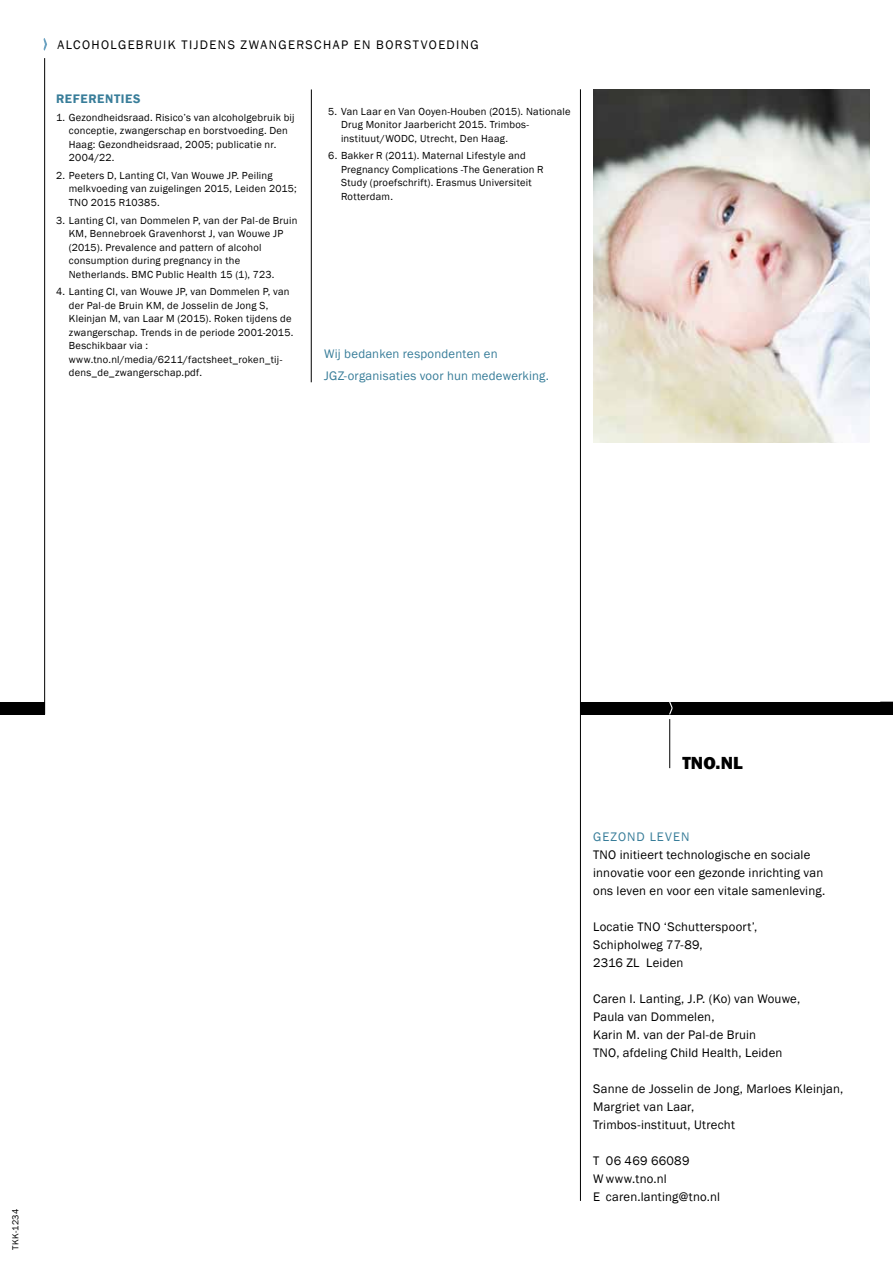
<style>
.page{position:relative;width:893px;height:1263px;background:#fff}
.page>*{position:absolute;margin:0;border:0;box-sizing:border-box;transform-origin:0 0}
.t1{font:800 18px "Franklin Gothic";color:#000}
.t2{font:12.75px/18px "Franklin Gothic";letter-spacing:.02em;color:#000}
.t3{font:12.75px/22.2px "Franklin Gothic";letter-spacing:.015em;color:#387d99}
.t4{font:12.75px "Franklin Gothic";letter-spacing:.11em;color:#000}
.t5{font:12.75px "Franklin Gothic";letter-spacing:.08em;color:#387d99}
.t6{font:600 12.75px "Franklin Gothic";letter-spacing:.05em;color:#387d99}
.t7{font:10.5px/13.5px "Franklin Gothic";letter-spacing:.025em;color:#000}
.t8{font:9px "Franklin Gothic";letter-spacing:.05em;color:#000}
</style>
<div class="page">
<hr style="left:44px;top:58px;width:1px;height:656px;background:#000">
<div style="left:0;top:702px;width:45px;height:12px;background:#000"></div>
<hr style="left:580px;top:89px;width:1px;height:1112px;background:#000">
<div style="left:580px;top:702px;width:313px;height:12px;background:#000"></div>
<svg style="left:669px;top:702px;width:4px;height:12px"></svg>
<hr style="left:669px;top:719px;width:1px;height:49px;background:#000">
<hr style="left:311px;top:89px;width:1px;height:293px;background:#000">
<img style="left:593px;top:89px;width:277px;height:353px">
<svg style="left:43px;top:38px;width:4px;height:13px"></svg>
<p class="t4" style="left:57px;top:37px;width:423px">ALCOHOLGEBRUIK TIJDENS ZWANGERSCHAP EN BORSTVOEDING</p>
<p class="t6" style="left:56px;top:91px;width:86px">REFERENTIES</p>
<p class="t7" style="left:69px;top:110px;width:227px;text-indent:-13px">1. Gezondheidsraad. Risico’s van alcoholgebruik bij conceptie, zwangerschap en borstvoeding. Den Haag: Gezondheidsraad, 2005; publicatie nr.<br>2004/22.</p>
<p class="t7" style="left:69px;top:169px;width:229px;text-indent:-13px">2. Peeters D, Lanting CI, Van Wouwe JP. Peiling melkvoeding van zuigelingen 2015, Leiden 2015;<br>TNO 2015 R10385.</p>
<p class="t7" style="left:69px;top:214px;width:230px;text-indent:-13px">3. Lanting CI, van Dommelen P, van der Pal-de Bruin KM, Bennebroek Gravenhorst J, van Wouwe JP (2015). Prevalence and pattern of alcohol consumption during pregnancy in the Netherlands. BMC Public Health 15 (1), 723.</p>
<p class="t7" style="left:69px;top:285px;width:226px;text-indent:-13px">4. Lanting CI, van Wouwe JP, van Dommelen P, van der Pal-de Bruin KM, de Josselin de Jong S, Kleinjan M, van Laar M (2015). Roken tijdens de zwangerschap. Trends in de periode 2001-2015.<br>Beschikbaar via : www.tno.nl/media/6211/factsheet_roken_tij&shy;dens_de_zwangerschap.pdf.</p>
<p class="t7" style="left:341px;top:105px;width:231px;text-indent:-13px">5. Van Laar en Van Ooyen-Houben (2015). Nationale<br>Drug Monitor Jaarbericht 2015. Trimbos&shy;instituut/WODC, Utrecht, Den Haag.</p>
<p class="t7" style="left:341px;top:149px;width:204px;text-indent:-13px">6. Bakker R (2011). Maternal Lifestyle and Pregnancy Complications -The Generation R Study (proefschrift). Erasmus Universiteit Rotterdam.</p>
<p class="t3" style="left:324px;top:343px;width:226px">Wij bedanken respondenten en<br>JGZ-organisaties voor hun medewerking.</p>
<p class="t8" style="left:10px;top:1250px;width:43px;rotate:-90deg">TKK-1234</p>
<h1 class="t1" style="left:682px;top:751px;width:62px">TNO.NL</h1>
<p class="t5" style="left:593px;top:829px;width:98px">GEZOND LEVEN</p>
<p class="t2" style="left:593px;top:846px;width:234px">TNO initieert technologische en sociale innovatie voor een gezonde inrichting van ons leven en voor een vitale samenleving.</p>
<p class="t2" style="left:593px;top:918px;width:166px">Locatie TNO ‘Schutterspoort’,<br>Schipholweg 77-89,<br>2316 ZL Leiden</p>
<p class="t2" style="left:593px;top:990px;width:209px">Caren I. Lanting, J.P. (Ko) van Wouwe,<br>Paula van Dommelen,<br>Karin M. van der Pal-de Bruin<br>TNO, afdeling Child Health, Leiden</p>
<p class="t2" style="left:593px;top:1080px;width:252px">Sanne de Josselin de Jong, Marloes Kleinjan,<br>Margriet van Laar,<br>Trimbos-instituut, Utrecht</p>
<p class="t2" style="left:593px;top:1152px;width:128px">T 06 469 66089<br>W www.tno.nl<br>E caren.lanting@tno.nl</p>
</div>
